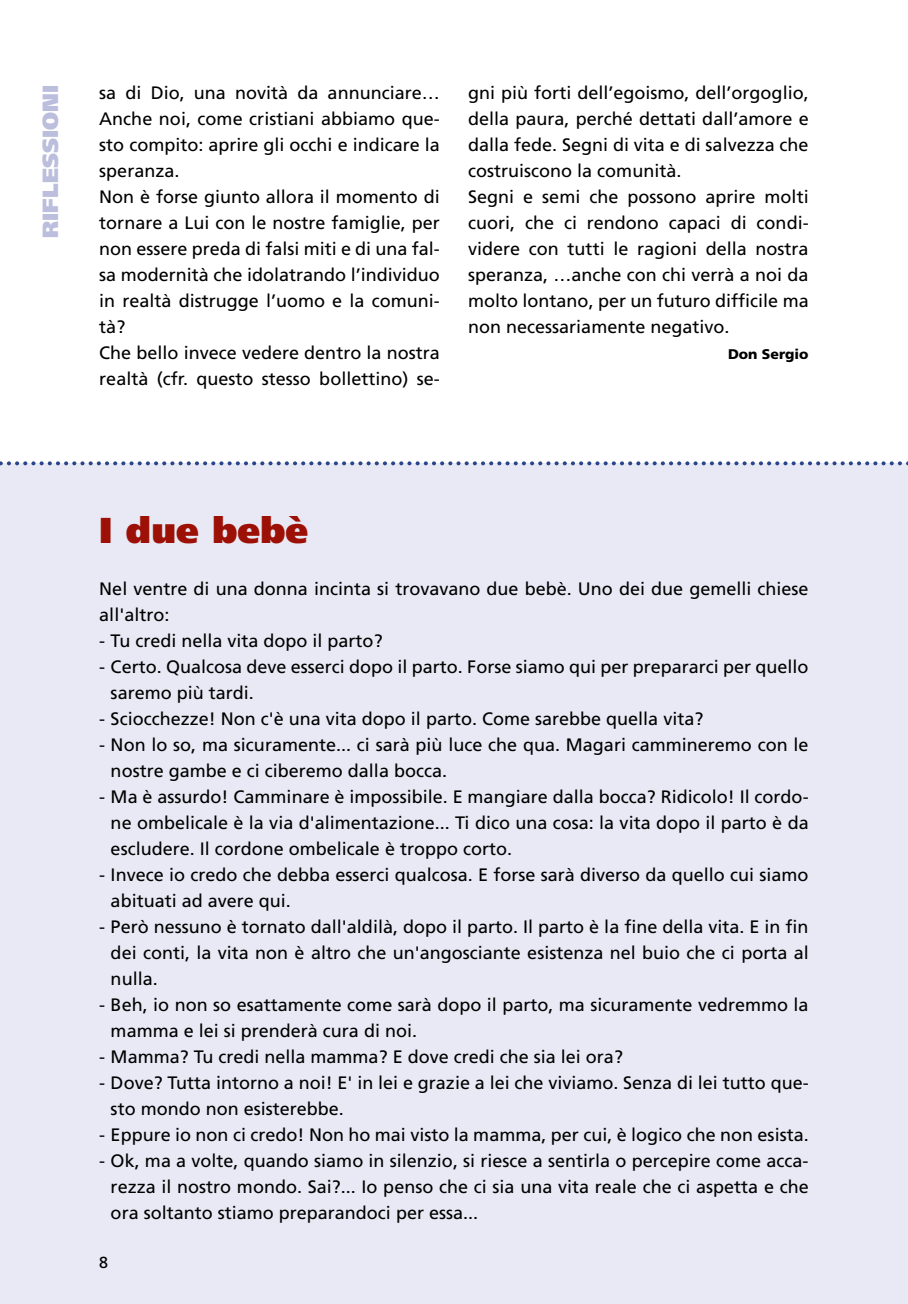
<style>
.page{position:relative;width:908px;height:1304px;background:#fff}
.page>*{position:absolute;margin:0;border:0;box-sizing:border-box;transform-origin:0 0}
.t1{font:900 36px "Frutiger";color:#9c1006}
.t2{font:900 22px "Frutiger";color:#bbbedc}
.t3{font:18px/26px "Frutiger";color:#000}
.t4{font:16px "Frutiger";color:#000}
.t5{font:900 14px "Frutiger";color:#000}
</style>
<div class="page">
<div style="left:0;top:463px;width:907px;height:841px;background:#e8e9f4"></div>
<svg style="left:0;top:461px;width:899px;height:4px"></svg>
<p class="t2" style="left:37px;top:238px;width:154px;rotate:-90deg">Riflessioni</p>
<p class="t3" style="left:99px;top:80px;width:342px">sa di Dio, una novità da annunciare… Anche noi, come cristiani abbiamo que&shy;sto compito: aprire gli occhi e indicare la speranza.<br>Non è forse giunto allora il momento di tornare a Lui con le nostre famiglie, per non essere preda di falsi miti e di una fal&shy;sa modernità che idolatrando l’individuo in realtà distrugge l’uomo e la comuni&shy;tà?<br>Che bello invece vedere dentro la nostra realtà (cfr. questo stesso bollettino) se-</p>
<p class="t3" style="left:468px;top:80px;width:342px">gni più forti dell’egoismo, dell’orgoglio, della paura, perché dettati dall’amore e dalla fede. Segni di vita e di salvezza che costruiscono la comunità.<br>Segni e semi che possono aprire molti cuori, che ci rendono capaci di condi&shy;videre con tutti le ragioni della nostra speranza, …anche con chi verrà a noi da molto lontano, per un futuro difficile ma non necessariamente negativo.</p>
<p class="t5" style="left:727px;top:346px;width:82px">Don Sergio</p>
<h1 class="t1" style="left:99px;top:508px;width:210px">I due bebè</h1>
<p class="t3" style="left:99px;top:575px;width:710px">Nel ventre di una donna incinta si trovavano due bebè. U no dei due gemelli chiese all'altro:</p>
<p class="t3" style="left:99px;top:627px;width:285px">- Tu credi nella vita dopo il parto?</p>
<p class="t3" style="left:111px;top:653px;width:699px;text-indent:-11px">- Certo. Qualcosa deve esserci dopo il parto. Forse siamo qui per prepararci per quello saremo più tardi.</p>
<p class="t3" style="left:99px;top:705px;width:605px">- Sciocchezze! Non c'è una vita dopo il parto. Come sarebbe quella vita?</p>
<p class="t3" style="left:111px;top:731px;width:699px;text-indent:-11px">- Non lo so, ma sicuramente... ci sarà più luce che qua. Magari cammineremo con le nostre gambe e ci ciberemo dalla bocca.</p>
<p class="t3" style="left:111px;top:783px;width:699px;text-align:justify;text-indent:-11px">- Ma è assurdo! Camminare è impossibile. E mangiare dalla bocca? Ridicolo! I l cordo&shy;ne ombelicale è la via d'alimentazione... Ti dico una cosa: la vita dopo il parto è da escludere. I l cordone ombelicale è troppo corto.</p>
<p class="t3" style="left:111px;top:861px;width:699px;text-indent:-11px">- I nvece io credo che debba esserci qualcosa. E forse sarà diverso da quello cui siamo abituati ad avere qui.</p>
<p class="t3" style="left:111px;top:913px;width:699px;text-align:justify;text-indent:-11px">- Però nessuno è tornato dall'aldilà, dopo il parto. I l parto è la fine della vita. E in fin dei conti, la vita non è altro che un'angosciante esistenza nel buio che ci porta al nulla.</p>
<p class="t3" style="left:111px;top:991px;width:699px;text-indent:-11px">- Beh, io non so esattamente come sarà dopo il parto, ma sicuramente vedremmo la mamma e lei si prenderà cura di noi.</p>
<p class="t3" style="left:99px;top:1043px;width:525px">- Mamma? Tu credi nella mamma? E dove credi che sia lei ora?</p>
<p class="t3" style="left:111px;top:1069px;width:699px;text-indent:-11px">- Dove? Tutta intorno a noi! E ' in lei e grazie a lei che viviamo. Senza di lei tutto que&shy;sto mondo non esisterebbe.</p>
<p class="t3" style="left:99px;top:1121px;width:710px">- Eppure io non ci credo! Non ho mai visto la mamma, per cui, è logico che non esista.</p>
<p class="t3" style="left:111px;top:1147px;width:699px;text-align:justify;text-indent:-11px">- Ok, ma a volte, quando siamo in silenzio, si riesce a sentirla o percepire come acca&shy;rezza il nostro mondo. Sai?... Io penso che ci sia una vita reale che ci aspetta e che ora soltanto stiamo preparandoci per essa...</p>
<p class="t4" style="left:99px;top:1253px;width:10px">8</p>
</div>
